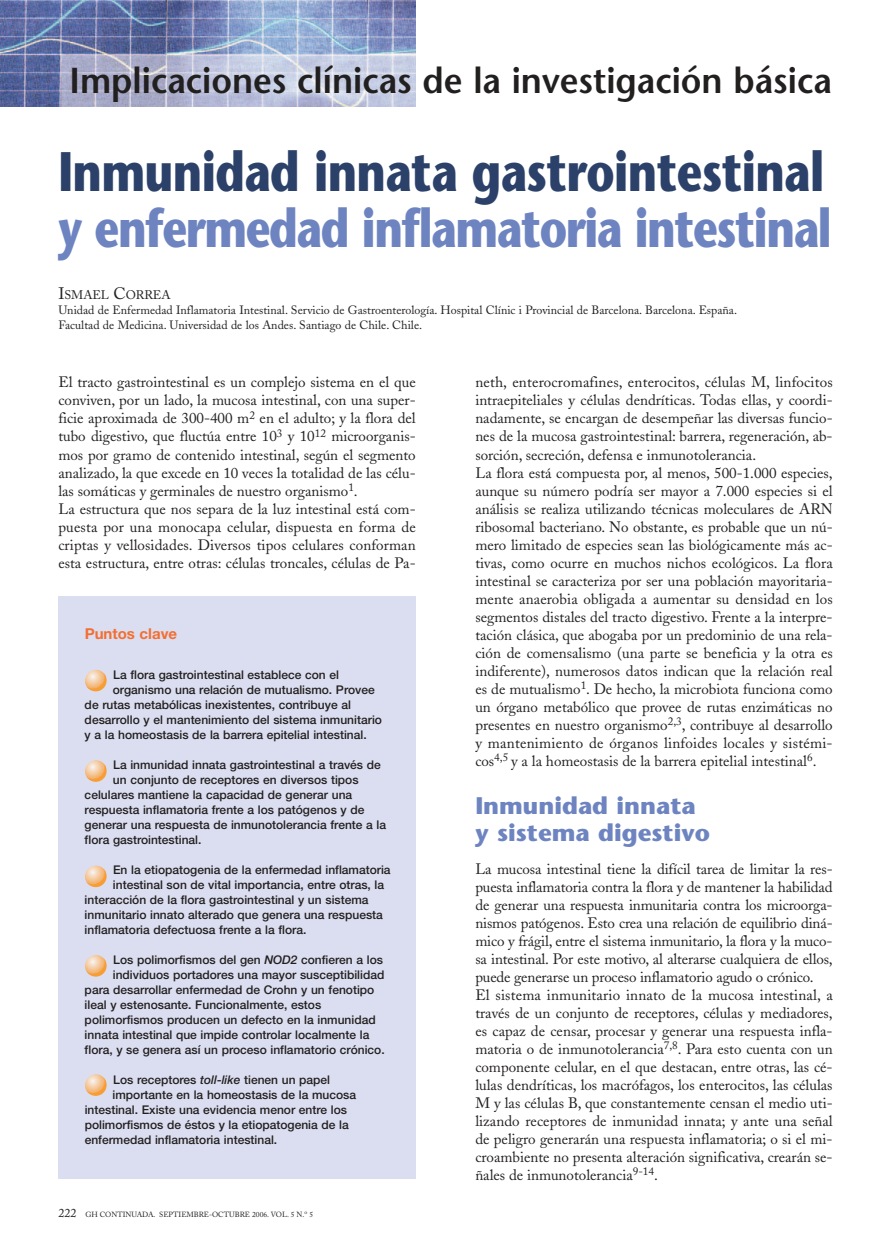
<style>
.page{position:relative;width:894px;height:1255px;background:#fff}
.page>*{position:absolute;margin:0;border:0;box-sizing:border-box;transform-origin:0 0}
.t1{font:700 55.5px "Stone Sans";letter-spacing:-.015em;color:#2b4169;scale:.8 1}
.t2{font:700 54px "Stone Sans";letter-spacing:-.03em;color:#6e84c1;scale:.8 1}
.t3{font:600 36px "Stone Sans";color:#221f1f;scale:.95 1}
.t4{font:700 24px/27px "Stone Sans";color:#6e84c1}
.t5{font:15px/18px "Adobe Caslon";color:#221f1f}
.t6{font:700 15px "Helvetica Neue";color:#f36f31}
.t7{font:12.3px "Adobe Caslon";color:#221f1f}
.t8{font:500 12px "Helvetica Neue";color:#221f1f}
.t9{font:12px/15px "Adobe Caslon";color:#221f1f}
.t10{font:7.5px "Adobe Caslon";color:#221f1f}
.s1{font-size:16.5px}
.s2{font-style:italic}
.s3{font-size:12px}
</style>
<div class="page">
<svg style="left:0;top:0;width:416px;height:1179px"></svg>
<h3 class="t3" style="left:69px;top:65px;width:803px">Implicaciones clínicas de la investigación básica</h3>
<h1 class="t1" style="left:58px;top:148px;width:958px">Inmunidad innata gastrointestinal</h1>
<h2 class="t2" style="left:58px;top:205px;width:968px">y enfermedad inflamatoria intestinal</h2>
<p class="t7" style="left:58px;top:288px;width:114px"><span class="s1">I</span>SMAEL <span class="s1">C</span>ORREA</p>
<p class="t9" style="left:58px;top:303px;width:680px">Unidad de Enfermedad Inflamatoria Intestinal. Servicio de Gastroenterología. Hospital Clínic i Provincial de Barcelona. Barcelona. España.<br>Facultad de Medicina. Universidad de los Andes. Santiago de Chile. Chile.</p>
<p class="t5" style="left:58px;top:373px;width:359px">El tracto gastrointestinal es un complejo sistema en el que conviven, por un lado, la mucosa intestinal, con una super&shy;ficie aproximada de 300-400 m<sup>2</sup> en el adulto; y la flora del tubo digestivo, que fluctúa entre 10<sup>3</sup> y 10<sup>12</sup> microorganis&shy;mos por gramo de contenido intestinal, según el segmento analizado, la que excede en 10 veces la totalidad de las célu&shy;las somáticas y germinales de nuestro organismo<sup>1</sup>.<br>La estructura que nos separa de la luz intestinal está com&shy;puesta por una monocapa celular, dispuesta en forma de criptas y vellosidades. Diversos tipos celulares conforman esta estructura, entre otras: células troncales, células de Pa-</p>
<p class="t5" style="left:475px;top:373px;width:359px">neth, enterocromafines, enterocitos, células M, linfocitos intraepiteliales y células dendríticas. Todas ellas, y coordi&shy;nadamente, se encargan de desempeñar las diversas funcio&shy;nes de la mucosa gastrointestinal: barrera, regeneración, ab&shy;sorción, secreción, defensa e inmunotolerancia.<br>La flora está compuesta por, al menos, 500-1.000 especies, aunque su número podría ser mayor a 7.000 especies si el análisis se realiza utilizando técnicas moleculares de ARN ribosomal bacteriano. No obstante, es probable que un nú&shy;mero limitado de especies sean las biológicamente más ac&shy;tivas, como ocurre en muchos nichos ecológicos. La flora intestinal se caracteriza por ser una población mayoritaria&shy;mente anaerobia obligada a aumentar su densidad en los segmentos distales del tracto digestivo. Frente a la interpre&shy;tación clásica, que abogaba por un predominio de una rela&shy;ción de comensalismo (una parte se beneficia y la otra es indiferente), numerosos datos indican que la relación real es de mutualismo<sup>1</sup>. De hecho, la microbiota funciona como un órgano metabólico que provee de rutas enzimáticas no presentes en nuestro organismo<sup>2,3</sup>, contribuye al desarrollo y mantenimiento de órganos linfoides locales y sistémi&shy;cos<sup>4,5</sup> y a la homeostasis de la barrera epitelial intestinal<sup>6</sup>.</p>
<h3 class="t4" style="left:475px;top:794px;width:236px">Inmunidad innata y sistema digestivo</h3>
<p class="t5" style="left:475px;top:859px;width:359px">La mucosa intestinal tiene la difícil tarea de limitar la res&shy;puesta inflamatoria contra la flora y de mantener la habilidad de generar una respuesta inmunitaria contra los microorga&shy;nismos patógenos. Esto crea una relación de equilibrio diná&shy;mico y frágil, entre el sistema inmunitario, la flora y la muco&shy;sa intestinal. Por este motivo, al alterarse cualquiera de ellos, puede generarse un proceso inflamatorio agudo o crónico.<br>El sistema inmunitario innato de la mucosa intestinal, a través de un conjunto de receptores, células y mediadores, es capaz de censar, procesar y generar una respuesta infla&shy;matoria o de inmunotolerancia<sup>7,8</sup>. Para esto cuenta con un componente celular, en el que destacan, entre otras, las cé&shy;lulas dendríticas, los macrófagos, los enterocitos, las células M y las células B, que constantemente censan el medio uti&shy;lizando receptores de inmunidad innata; y ante una señal de peligro generarán una respuesta inflamatoria; o si el mi&shy;croambiente no presenta alteración significativa, crearán se&shy;ñales de inmunotolerancia<sup>9-14</sup>.</p>
<p class="t6" style="left:85px;top:625px;width:94px">Puntos clave</p>
<p class="t8" style="left:113px;top:669px;width:227px">La flora gastrointestinal establece con el</p>
<p class="t8" style="left:113px;top:684px;width:263px">organismo una relación de mutualismo. Provee</p>
<p class="t8" style="left:85px;top:699px;width:268px">de rutas metabólicas inexistentes, contribuye al</p>
<p class="t8" style="left:85px;top:714px;width:299px">desarrollo y el mantenimiento del sistema inmunitario</p>
<p class="t8" style="left:85px;top:729px;width:283px">y a la homeostasis de la barrera epitelial intestinal.</p>
<p class="t8" style="left:113px;top:759px;width:269px">La inmunidad innata gastrointestinal a través de</p>
<p class="t8" style="left:113px;top:774px;width:247px">un conjunto de receptores en diversos tipos</p>
<p class="t8" style="left:85px;top:789px;width:269px">celulares mantiene la capacidad de generar una</p>
<p class="t8" style="left:85px;top:804px;width:281px">respuesta inflamatoria frente a los patógenos y de</p>
<p class="t8" style="left:85px;top:819px;width:303px">generar una respuesta de inmunotolerancia frente a la</p>
<p class="t8" style="left:85px;top:834px;width:118px">flora gastrointestinal.</p>
<p class="t8" style="left:113px;top:864px;width:279px">En la etiopatogenia de la enfermedad inflamatoria</p>
<p class="t8" style="left:113px;top:879px;width:273px">intestinal son de vital importancia, entre otras, la</p>
<p class="t8" style="left:85px;top:894px;width:285px">interacción de la flora gastrointestinal y un sistema</p>
<p class="t8" style="left:85px;top:909px;width:300px">inmunitario innato alterado que genera una respuesta</p>
<p class="t8" style="left:85px;top:924px;width:223px">inflamatoria defectuosa frente a la flora.</p>
<p class="t8" style="left:113px;top:954px;width:271px">Los polimorfismos del gen <span class="s2">NOD2</span> confieren a los</p>
<p class="t8" style="left:113px;top:969px;width:273px">individuos portadores una mayor susceptibilidad</p>
<p class="t8" style="left:85px;top:984px;width:291px">para desarrollar enfermedad de Crohn y un fenotipo</p>
<p class="t8" style="left:85px;top:999px;width:238px">ileal y estenosante. Funcionalmente, estos</p>
<p class="t8" style="left:85px;top:1014px;width:292px">polimorfismos producen un defecto en la inmunidad</p>
<p class="t8" style="left:85px;top:1029px;width:286px">innata intestinal que impide controlar localmente la</p>
<p class="t8" style="left:85px;top:1044px;width:301px">flora, y se genera así un proceso inflamatorio crónico.</p>
<p class="t8" style="left:113px;top:1074px;width:218px">Los receptores <span class="s2">toll-like</span> tienen un papel</p>
<p class="t8" style="left:113px;top:1089px;width:245px">importante en la homeostasis de la mucosa</p>
<p class="t8" style="left:85px;top:1104px;width:264px">intestinal. Existe una evidencia menor entre los</p>
<p class="t8" style="left:85px;top:1119px;width:265px">polimorfismos de éstos y la etiopatogenia de la</p>
<p class="t8" style="left:85px;top:1134px;width:194px">enfermedad inflamatoria intestinal.</p>
<p class="t10" style="left:58px;top:1209px;width:256px"><span class="s3">222</span> GH CONTINUADA. SEPTIEMBRE-OCTUBRE 2006. VOL. 5 N.<sup>o</sup> 5</p>
</div>
